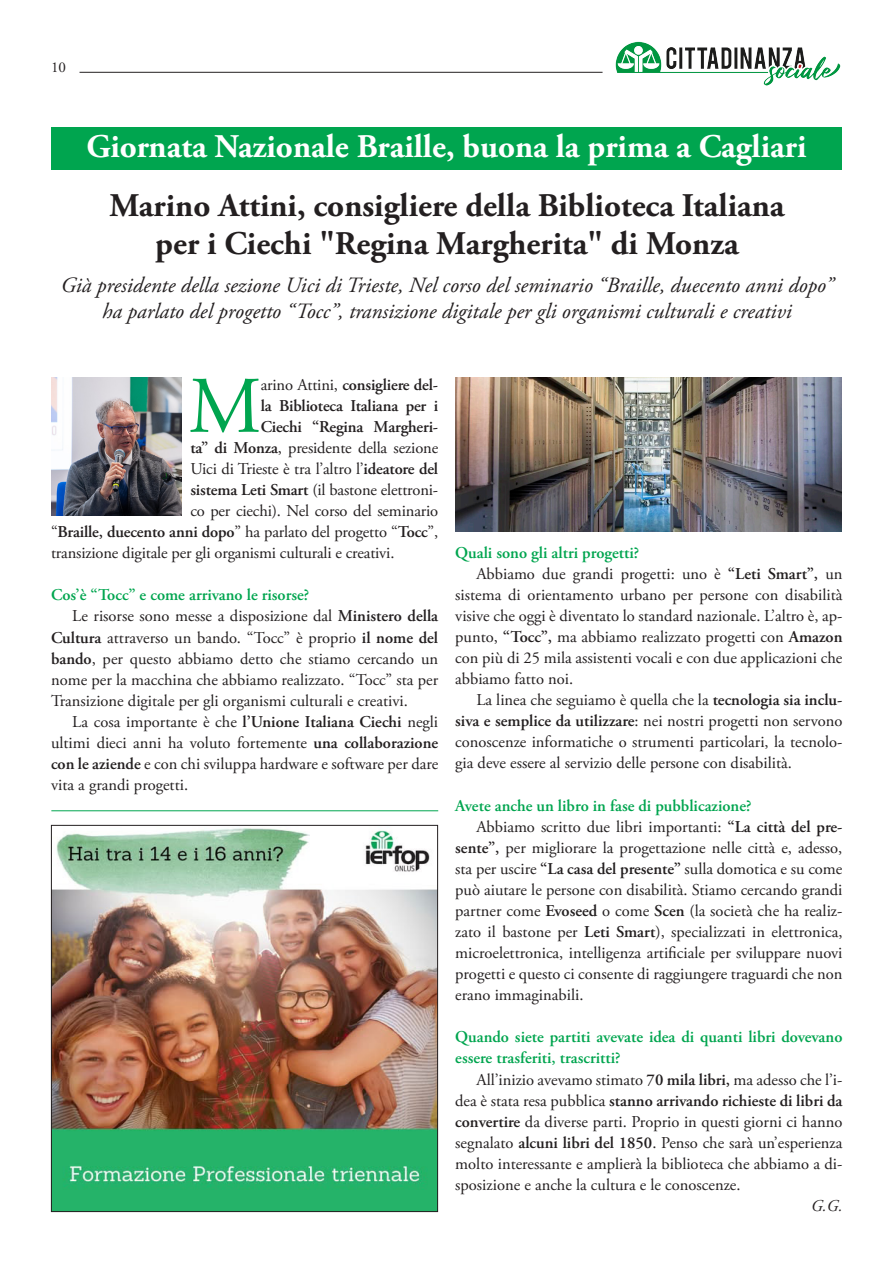
<style>
.page{position:relative;width:893px;height:1263px;background:#fff}
.page>*{position:absolute;margin:0;border:0;box-sizing:border-box;transform-origin:0 0}
.t1{font:80.1px "Adobe Garamond Pro";color:#00a54f}
.t2{font:700 33px "Adobe Garamond Pro";color:#231f20}
.t3{font:700 33px "Adobe Garamond Pro";color:#fff}
.t4{font:italic 21.75px/26.1px "Adobe Garamond Pro";color:#231f20;text-align:center}
.t5{font:16.5px/21px "Adobe Garamond Pro";color:#231f20;text-align:justify}
.t6{font:600 16.5px/21px "Adobe Garamond Pro";color:#00a54f}
.t7{font:600 16.5px "Adobe Garamond Pro";letter-spacing:-.01em;color:#231f20}
.t8{font:italic 16.5px "Adobe Garamond Pro";color:#231f20}
.t9{font:15px "Adobe Garamond Pro";color:#231f20}
.s1{font-weight:400}
.s2{font-weight:600}
</style>
<div class="page">
<img style="left:615px;top:41px;width:226px;height:45px">
<hr style="left:80px;top:72px;width:523px;height:1px;background:#231f20">
<div style="left:52px;top:128px;width:790px;height:42px;background:#00a54f"></div>
<img style="left:51px;top:378px;width:131px;height:137px">
<img style="left:53px;top:828px;width:383px;height:382px">
<div style="left:51px;top:825px;width:387px;height:387px;border:1px solid #231f20"></div>
<img style="left:455px;top:378px;width:386px;height:153px">
<hr style="left:51px;top:810px;width:387px;height:1px;background:#00a54f">
<p class="t9" style="left:51px;top:59px;width:16px">10</p>
<p class="t3" style="left:87px;top:127px;width:721px">Giornata Nazionale Braille, buona la prima a Cagliari</p>
<p class="t2" style="left:109px;top:187px;width:677px">Marino Attini, consigliere della Biblioteca Italiana</p>
<p class="t2" style="left:155px;top:224px;width:585px">per i Ciechi "Regina Margherita" di Monza</p>
<p class="t4" style="left:61px;top:273px;width:774px">Già presidente della sezione Uici di Trieste, Nel corso del seminario “Braille, duecento anni dopo” ha parlato del progetto “Tocc”, transizione digitale per gli organismi culturali e creativi</p>
<p class="t1" style="left:188px;top:358px;width:75px">M</p>
<p class="t7" style="left:261px;top:375px;width:179px"><span class="s1">arino Attini,</span> consigliere del-</p>
<p class="t7" style="left:261px;top:396px;width:179px">la Biblioteca Italiana per i</p>
<p class="t7" style="left:261px;top:417px;width:179px">Ciechi “Regina Margheri-</p>
<p class="t5" style="left:190px;top:438px;width:249px"><span class="s2">ta” di Monza</span>, presidente della sezione</p>
<p class="t5" style="left:190px;top:459px;width:249px">Uici di Trieste è tra l’altro l’<span class="s2">ideatore del</span></p>
<p class="t5" style="left:190px;top:480px;width:249px"><span class="s2">sistema Leti Smart</span> (il bastone elettroni-</p>
<p class="t5" style="left:190px;top:501px;width:249px">co per ciechi). Nel corso del seminario</p>
<p class="t7" style="left:51px;top:522px;width:389px"><span class="s1">“</span>Braille, duecento anni dopo<span class="s1">” ha parlato del progetto “</span>Tocc<span class="s1">”,</span></p>
<p class="t5" style="left:51px;top:543px;width:345px">transizione digitale per gli organismi culturali e creativi.</p>
<p class="t6" style="left:51px;top:585px;width:260px">Cos’è “Tocc” e come arrivano le risorse?</p>
<p class="t5" style="left:51px;top:606px;width:389px;text-indent:21px">Le risorse sono messe a disposizione dal <span class="s2">Ministero della Cultura</span> attraverso un bando. “Tocc” è proprio <span class="s2">il nome del bando</span>, per questo abbiamo detto che stiamo cercando un nome per la macchina che abbiamo realizzato. “Tocc” sta per Transizione digitale per gli organismi culturali e creativi.</p>
<p class="t5" style="left:51px;top:712px;width:389px;text-indent:21px">La cosa importante è che <span class="s2">l’Unione Italiana Ciechi</span> negli ultimi dieci anni ha voluto fortemente <span class="s2">una collaborazione con le aziende</span> e con chi sviluppa hardware e software per dare vita a grandi progetti.</p>
<p class="t6" style="left:455px;top:542px;width:186px">Quali sono gli altri progetti?</p>
<p class="t5" style="left:455px;top:563px;width:389px;text-indent:21px">Abbiamo due grandi progetti: uno è <span class="s2">“Leti Smart”,</span> un sistema di orientamento urbano per persone con disabilità visive che oggi è diventato lo standard nazionale. L’altro è, ap&shy;punto, <span class="s2">“Tocc”,</span> ma abbiamo realizzato progetti con <span class="s2">Amazon </span>con più di 25 mila assistenti vocali e con due applicazioni che abbiamo fatto noi.</p>
<p class="t5" style="left:455px;top:690px;width:389px;text-indent:21px">La linea che seguiamo è quella che la <span class="s2">tecnologia sia inclu&shy;siva e semplice da utilizzare</span>: nei nostri progetti non servono conoscenze informatiche o strumenti particolari, la tecnolo&shy;gia deve essere al servizio delle persone con disabilità.</p>
<p class="t6" style="left:455px;top:795px;width:298px">Avete anche un libro in fase di pubblicazione?</p>
<p class="t5" style="left:455px;top:816px;width:389px;text-indent:21px">Abbiamo scritto due libri importanti: <span class="s2">“La città del pre&shy;sente”,</span> per migliorare la progettazione nelle città e, adesso, sta per uscire <span class="s2">“La casa del presente”</span> sulla domotica e su come può aiutare le persone con disabilità. Stiamo cercando grandi partner come <span class="s2">Evoseed</span> o come <span class="s2">Scen</span> (la società che ha realiz&shy;zato il bastone per <span class="s2">Leti Smart</span>), specializzati in elettronica, microelettronica, intelligenza artificiale per sviluppare nuovi progetti e questo ci consente di raggiungere traguardi che non erano immaginabili.</p>
<p class="t6" style="left:455px;top:1027px;width:389px">Quando siete partiti avevate idea di quanti libri dovevano essere trasferiti, trascritti?</p>
<p class="t5" style="left:455px;top:1069px;width:389px;text-indent:21px">All’inizio avevamo stimato <span class="s2">70 mila libri,</span> ma adesso che l’i&shy;dea è stata resa pubblica <span class="s2">stanno arrivando richieste di libri da convertire</span> da diverse parti. Proprio in questi giorni ci hanno segnalato <span class="s2">alcuni libri del 1850</span>. Penso che sarà un’esperienza molto interessante e amplierà la biblioteca che abbiamo a di&shy;sposizione e anche la cultura e le conoscenze.</p>
<p class="t8" style="left:811px;top:1196px;width:33px">G.G.</p>
</div>
